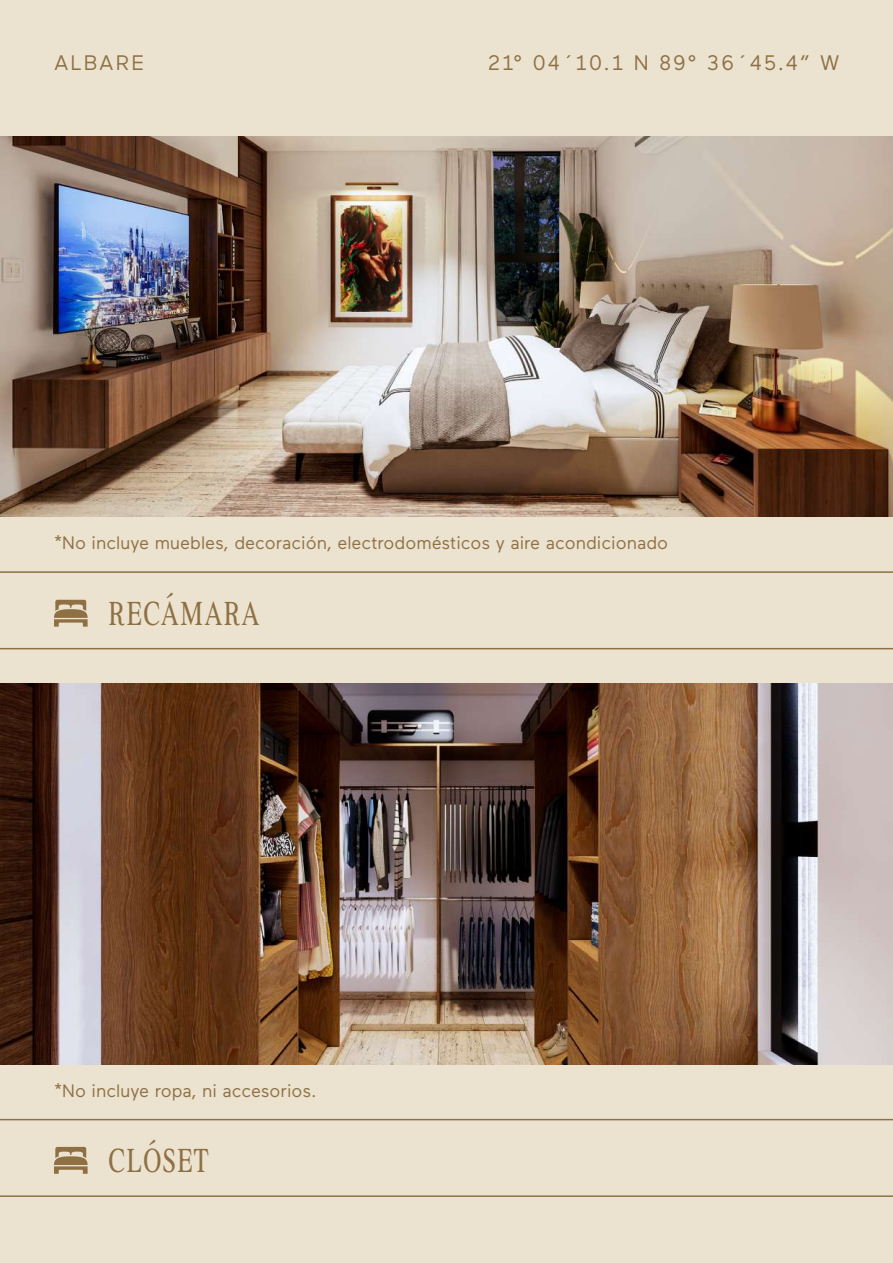
<style>
.page{position:relative;width:893px;height:1263px;background:#ebe3cf}
.page>*{position:absolute;margin:0;border:0;box-sizing:border-box;transform-origin:0 0}
.t1{font:30px "ZT Formom";letter-spacing:.05em;color:#8f7045}
.t2{font:21px "Maax";letter-spacing:.1em;color:#8f7045}
.t3{font:18px "Maax";color:#8f7045}
</style>
<div class="page">
<img style="left:0;top:136px;width:893px;height:381px">
<img style="left:0;top:684px;width:893px;height:380px">
<hr style="left:0;top:571px;width:893px;height:2px;background:#8f7045">
<hr style="left:0;top:1119px;width:893px;height:1px;background:#8f7045">
<hr style="left:0;top:648px;width:893px;height:1px;background:#8f7045">
<hr style="left:0;top:1195px;width:893px;height:2px;background:#8f7045">
<svg style="left:54px;top:600px;width:34px;height:27px"></svg>
<svg style="left:54px;top:1147px;width:34px;height:27px"></svg>
<p class="t2" style="left:54px;top:49px;width:92px">ALBARE</p>
<p class="t2" style="left:488px;top:49px;width:352px">21° 04´10.1 N 89° 36´45.4” W</p>
<p class="t3" style="left:54px;top:531px;width:616px">*No incluye muebles, decoración, electrodomésticos y aire acondicionado</p>
<h1 class="t1" style="left:108px;top:592px;width:152px">RECÁMARA</h1>
<p class="t3" style="left:54px;top:1079px;width:264px">*No incluye ropa, ni accesorios.</p>
<h1 class="t1" style="left:108px;top:1140px;width:102px">CLÓSET</h1>
</div>
